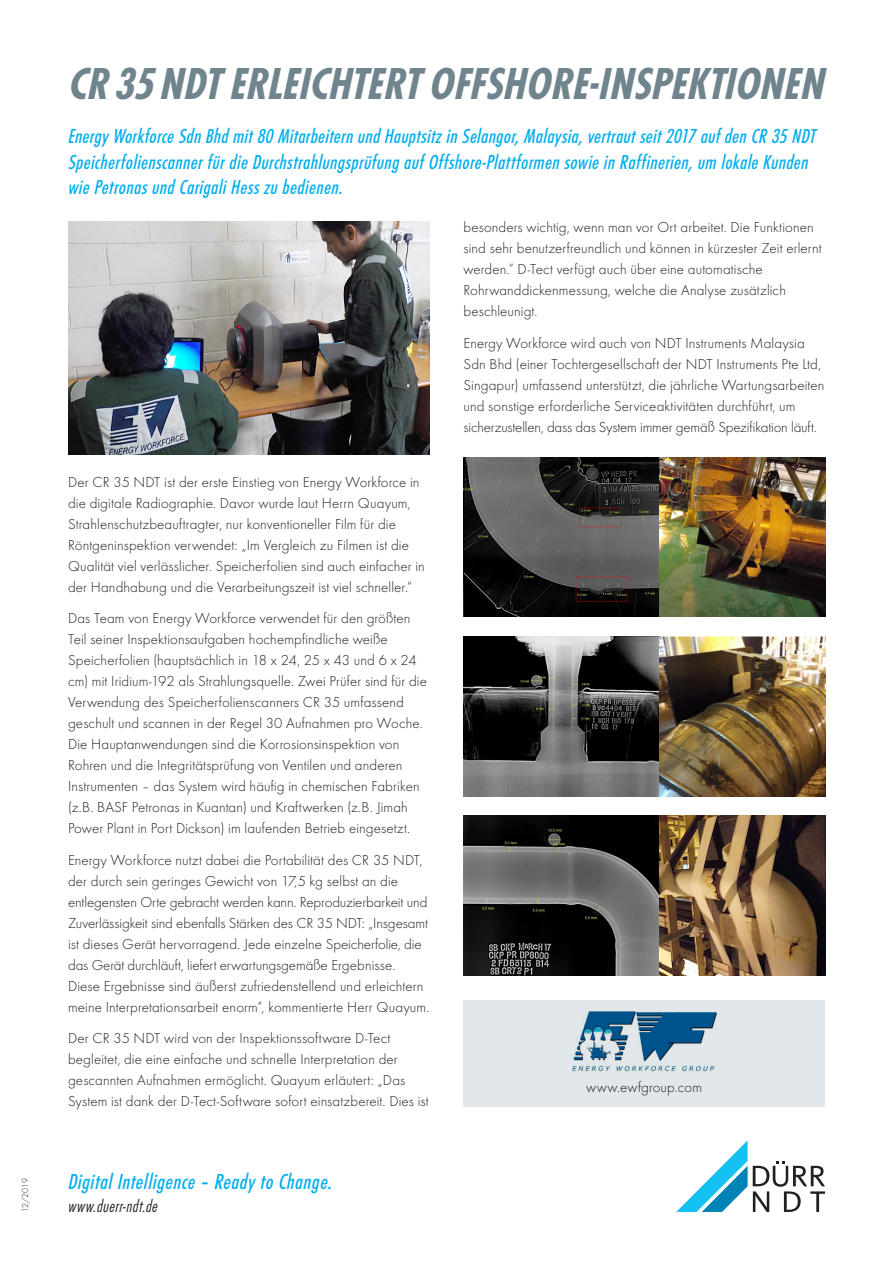
<style>
.page{position:relative;width:893px;height:1263px;background:#fff}
.page>*{position:absolute;margin:0;border:0;box-sizing:border-box;transform-origin:0 0}
.t1{font:italic 700 46.5px "Futura Con TOT";color:#70848e}
.t2{font:italic 500 22.5px "Futura Con TOT";letter-spacing:.025em;color:#00aeef}
.Highlight{font:italic 500 21px/25.2px "Futura Con TOT";letter-spacing:.02em;color:#00aeef}
.t3{font:italic 300 18px "Futura Con TOT";color:#231f20}
.Copy{font:300 15px/21px "Futura TOT";letter-spacing:.005em;color:#231f20}
.t4{font:300 9px "Futura TOT";letter-spacing:-.04em;color:#231f20}
</style>
<div class="page">
<svg style="left:676px;top:1140px;width:149px;height:72px"></svg>
<div style="left:463px;top:1000px;width:362px;height:107px;background:#e1e7ea"></div>
<img style="left:572px;top:1011px;width:145px;height:61px">
<img style="left:68px;top:221px;width:361px;height:234px">
<img style="left:463px;top:457px;width:363px;height:160px">
<img style="left:463px;top:637px;width:363px;height:159px">
<img style="left:463px;top:816px;width:363px;height:159px">
<p class="t4" style="left:20px;top:1212px;width:35px;rotate:-90deg">12/2019</p>
<p class="t1" style="left:68px;top:57px;width:762px">CR 35NDT ERLEICHTERT OFFSHORE-INSPEKTIONEN</p>
<p class="Highlight" style="left:68px;top:124px;width:749px">Energy Workforce Sdn Bhd mit 80 Mitarbeitern und Hauptsitz in Selangor, Malaysia, vertraut seit 2017 auf den CR 35 NDT<br>Speicherfolienscanner für die Durchstrahlungsprüfung auf Offshore-Plattformen sowie in Raffinerien, um lokale Kunden wie Petronas und Carigali Hess zu bedienen.</p>
<p class="Copy" style="left:68px;top:471px;width:358px">Der CR 35 NDT ist der erste Einstieg von Energy Workforce in die digitale Radiographie. Davor wurde laut Herrn Quayum, Strahlenschutzbeauftragter, nur konventioneller Film für die Röntgeninspektion verwendet: „Im Vergleich zu Filmen ist die Qualität viel verlässlicher. Speicherfolien sind auch einfacher in der Handhabung und die Verarbeitungszeit ist viel schneller.“</p>
<p class="Copy" style="left:68px;top:608px;width:360px">Das Team von Energy Workforce verwendet für den größten Teil seiner Inspektionsaufgaben hochempfindliche weiße Speicherfolien (hauptsächlich in 18 x 24, 25 x 43 und 6 x 24 cm) mit Iridium-192 als Strahlungsquelle. Zwei Prüfer sind für die Verwendung des Speicherfolienscanners CR 35 umfassend geschult und scannen in der Regel 30 Aufnahmen pro Woche.<br>Die Hauptanwendungen sind die Korrosionsinspektion von Rohren und die Integritätsprüfung von Ventilen und anderen Instrumenten – das System wird häufig in chemischen Fabriken (z.B. BASF Petronas in Kuantan) und Kraftwerken (z.B. Jimah Power Plant in Port Dickson) im laufenden Betrieb eingesetzt.</p>
<p class="Copy" style="left:68px;top:849px;width:363px">Energy Workforce nutzt dabei die Portabilität des CR 35 NDT, der durch sein geringes Gewicht von 17,5 kg selbst an die entlegensten Orte gebracht werden kann. Reproduzierbarkeit und Zuverlässigkeit sind ebenfalls Stärken des CR 35 NDT: „Insgesamt ist dieses Gerät hervorragend. Jede einzelne Speicherfolie, die das Gerät durchläuft, liefert erwartungsgemäße Ergebnisse.<br>Diese Ergebnisse sind äußerst zufriedenstellend und erleichtern meine Interpretationsarbeit enorm“, kommentierte Herr Quayum.</p>
<p class="Copy" style="left:68px;top:1028px;width:362px">Der CR 35 NDT wird von der Inspektionssoftware D-Tect begleitet, die eine einfache und schnelle Interpretation der gescannten Aufnahmen ermöglicht. Quayum erläutert: „Das System ist dank der D-Tect-Software sofort einsatzbereit. Dies ist</p>
<p class="t2" style="left:68px;top:1169px;width:268px">Digital Intelligence – Ready to Change.</p>
<p class="t3" style="left:68px;top:1195px;width:93px">www.duerr-ndt.de</p>
<p class="Copy" style="left:463px;top:217px;width:360px">besonders wichtig, wenn man vor Ort arbeitet. Die Funktionen sind sehr benutzerfreundlich und können in kürzester Zeit erlernt werden.“ D-Tect verfügt auch über eine automatische Rohrwanddickenmessung, welche die Analyse zusätzlich beschleunigt.</p>
<p class="Copy" style="left:463px;top:333px;width:362px">Energy Workforce wird auch von NDT Instruments Malaysia Sdn Bhd (einer Tochtergesellschaft der NDT Instruments Pte Ltd, Singapur) umfassend unterstützt, die jährliche Wartungsarbeiten und sonstige erforderliche Serviceaktivitäten durchführt, um sicherzustellen, dass das System immer gemäß Spezifikation läuft.</p>
<p class="Copy" style="left:586px;top:1077px;width:118px">www.ewfgroup.com</p>
</div>
